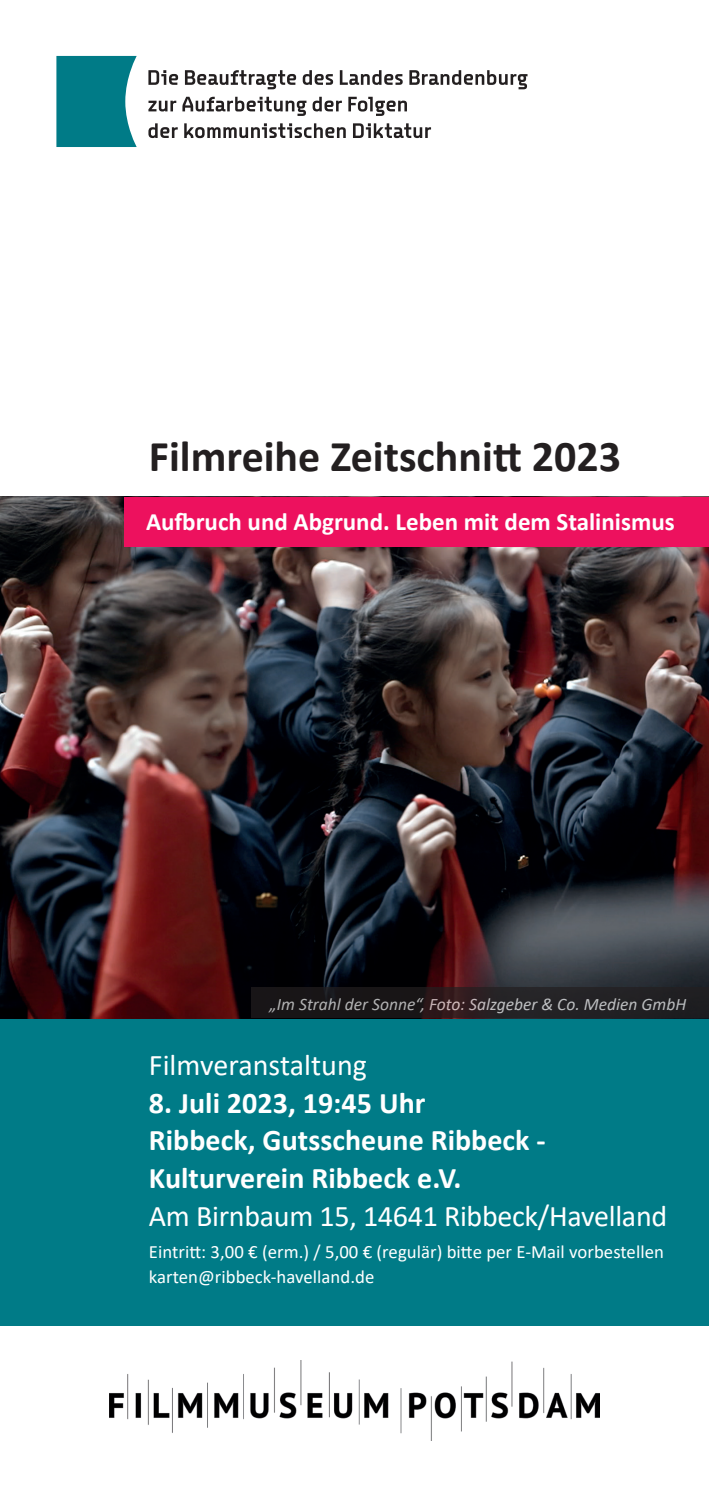
<style>
.page{position:relative;width:709px;height:1489px;background:#fff}
.page>*{position:absolute;margin:0;border:0;box-sizing:border-box;transform-origin:0 0}
.t1{font:700 44px "Calibri";color:#231f20}
.t2{font:700 30px/37.5px "Calibri";color:#fff}
.t3{font:30px "Calibri";letter-spacing:-.01em;color:#fff}
.t4{font:700 25px "Calibri";color:#fff}
.t5{font:18.75px/25px "Calibri";color:#fff}
.t6{font:italic 17.5px "Calibri";color:#fff}
</style>
<div class="page">
<div style="left:0;top:1018px;width:709px;height:307px;background:#007b87"></div>
<img style="left:0;top:496px;width:709px;height:522px">
<svg style="left:148px;top:70px;width:379px;height:19px"></svg>
<svg style="left:148px;top:97px;width:259px;height:19px"></svg>
<svg style="left:148px;top:123px;width:283px;height:15px"></svg>
<svg style="left:56px;top:56px;width:81px;height:91px;background:#1a8893"></svg>
<div style="left:125px;top:497px;width:584px;height:49px;background:#ed115e"></div>
<img style="left:109px;top:1360px;width:491px;height:80px">
<div style="left:251px;top:987px;width:458px;height:31px;background:#231f20"></div>
<h1 class="t1" style="left:149px;top:425px;width:474px">Filmreihe Zeitschnitt 2023</h1>
<h3 class="t4" style="left:146px;top:504px;width:530px">Aufbruch und Abgrund. Leben mit dem Stalinismus</h3>
<p class="t6" style="left:269px;top:991px;width:418px">„Im Strahl der Sonne“, Foto: Salzgeber &amp; Co. Medien GmbH</p>
<h2 class="t3" style="left:149px;top:1044px;width:220px">Filmveranstaltung</h2>
<h2 class="t2" style="left:149px;top:1083px;width:398px">8. Juli 2023, 19:45 Uhr<br>Ribbeck, Gutsscheune Ribbeck -<br>Kulturverein Ribbeck e.V.</h2>
<h2 class="t3" style="left:149px;top:1194px;width:520px">Am Birnbaum 15, 14641 Ribbeck/Havelland</h2>
<p class="t5" style="left:149px;top:1238px;width:516px">Eintritt: 3,00 € (erm.) / 5,00 € (regulär) bitte per E-Mail vorbestellen karten@ribbeck-havelland.de</p>
</div>
